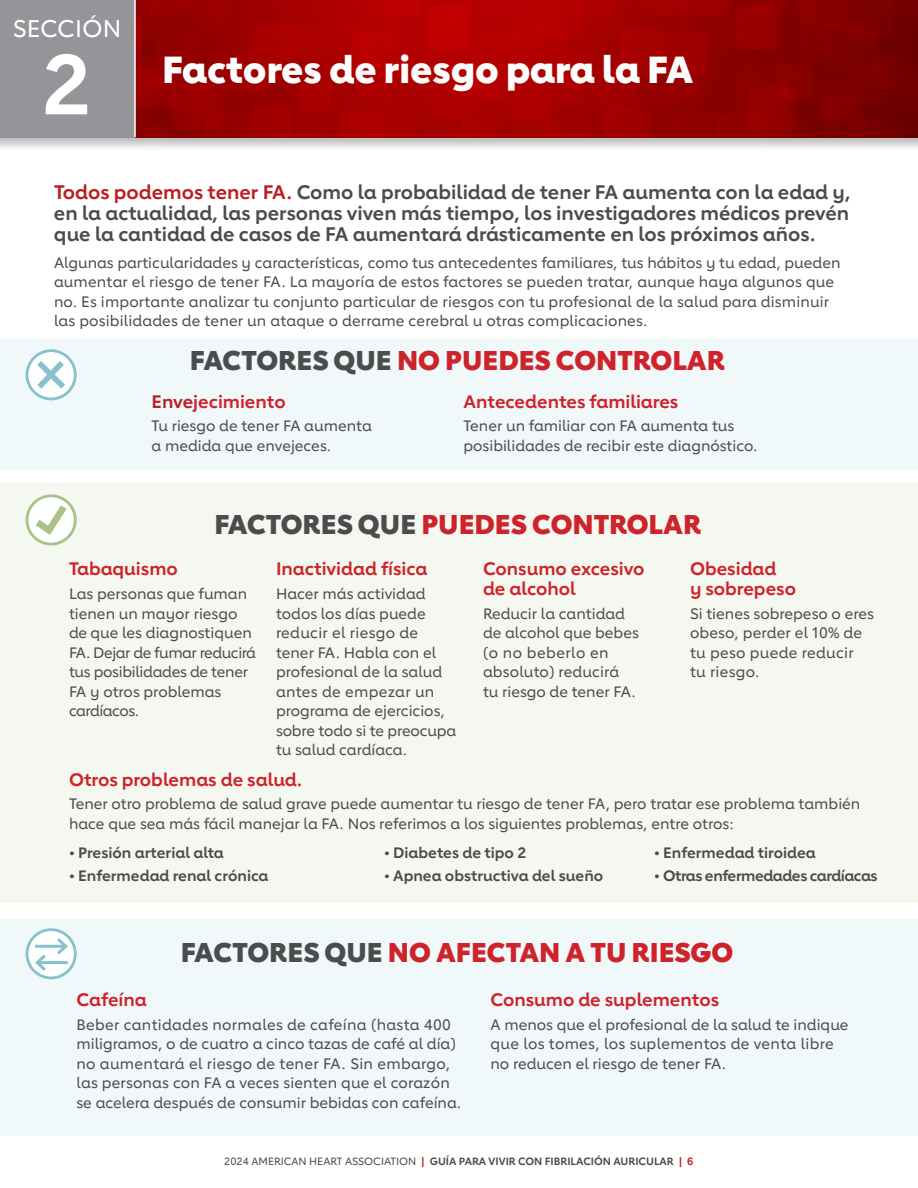
<style>
.page{position:relative;width:918px;height:1188px;background:#fff}
.page>*{position:absolute;margin:0;border:0;box-sizing:border-box;transform-origin:0 0}
.t1{font:700 84px "Lub Dub";color:#fff}
.t2{font:800 37.5px "Lub Dub";color:#fff}
.t3{font:800 27px "Lub Dub";color:#ce232a}
.t4{font:500 24px "Lub Dub";color:#fff}
.t5{font:700 19.5px/21px "Lub Dub";color:#4b4c4d;text-align:justify}
.t6{font:700 18px/19.5px "Lub Dub";color:#ce232a}
.t7{font:500 15px/19.5px "Lub Dub";color:#4b4c4d}
.t8{font:700 15px "Lub Dub";color:#4b4c4d}
.t9{font:700 15px "Lub Dub";letter-spacing:-.03em;color:#4b4c4d}
.t10{font:700 10.5px "Lub Dub";color:#4b4c4d}
.s1{color:#bb1f23}
.s2{color:#4b4c4d}
.s3{font-weight:500}
</style>
<div class="page">
<div style="left:0;top:483px;width:918px;height:420px;background:#f4f8f0"></div>
<div style="left:0;top:339px;width:918px;height:131px;background:#f0f8f9"></div>
<div style="left:0;top:919px;width:918px;height:216px;background:#f0f8f9"></div>
<div style="left:0;top:0;width:918px;height:152px;background:#231f20;opacity:.3"></div>
<img style="left:136px;top:0;width:782px;height:137px">
<div style="left:0;top:0;width:134px;height:137px;background:#939598"></div>
<hr style="left:134px;top:0;width:2px;height:137px;background:#fff">
<svg style="left:27px;top:930px;width:48px;height:48px"></svg>
<div style="left:26px;top:928px;width:51px;height:51px;border:3px solid #88c1cc;border-radius:50%"></div>
<svg style="left:33px;top:935px;width:37px;height:39px"></svg>
<svg style="left:27px;top:351px;width:48px;height:48px"></svg>
<div style="left:26px;top:349px;width:51px;height:51px;border:3px solid #88c1cc;border-radius:50%"></div>
<svg style="left:31px;top:355px;width:40px;height:40px"></svg>
<div style="left:26px;top:494px;width:51px;height:52px;border:3px solid #aac188;border-radius:50%"></div>
<svg style="left:28px;top:498px;width:45px;height:44px"></svg>
<p class="t4" style="left:13px;top:15px;width:110px">SECCIÓN</p>
<p class="t1" style="left:42px;top:34px;width:51px">2</p>
<p class="t2" style="left:162px;top:47px;width:533px">Factores de riesgo para la FA</p>
<p class="t5" style="left:54px;top:182px;width:798px"><span class="s1">Todos podemos tener FA.</span> Como la probabilidad de tener FA aumenta con la edad y, en la actualidad, las personas viven más tiempo, los investigadores médicos prevén que la cantidad de casos de FA aumentará drásticamente en los próximos años.</p>
<p class="t7" style="left:54px;top:252px;width:788px">Algunas particularidades y características, como tus antecedentes familiares, tus hábitos y tu edad, pueden aumentar el riesgo de tener FA. La mayoría de estos factores se pueden tratar, aunque haya algunos que no. Es importante analizar tu conjunto particular de riesgos con tu profesional de la salud para disminuir las posibilidades de tener un ataque o derrame cerebral u otras complicaciones.</p>
<p class="t3" style="left:190px;top:343px;width:537px"><span class="s2">FACTORES QUE</span> NO PUEDES CONTROLAR</p>
<p class="t6" style="left:152px;top:391px;width:136px"><span class="s1">Enve</span>jecimiento</p>
<p class="t7" style="left:152px;top:416px;width:222px">Tu riesgo de tener FA aumenta a medida que envejeces.</p>
<p class="t6" style="left:464px;top:391px;width:216px">Antecedentes familiares</p>
<p class="t7" style="left:464px;top:416px;width:296px">Tener un familiar con FA aumenta tus posibilidades de recibir este diagnóstico.</p>
<p class="t3" style="left:214px;top:508px;width:488px"><span class="s2">FACTORES QUE</span> PUEDES CONTROLAR</p>
<p class="t6" style="left:69px;top:559px;width:110px">Tabaquismo</p>
<p class="t7" style="left:69px;top:584px;width:189px">Las personas que fuman tienen un mayor riesgo de que les diagnostiquen<br>FA. Dejar de fumar reducirá tus posibilidades de tener<br>FA y otros problemas cardíacos.</p>
<p class="t6" style="left:276px;top:559px;width:153px">Inactividad física</p>
<p class="t7" style="left:276px;top:584px;width:182px">Hacer más actividad todos los días puede reducir el riesgo de tener FA. Habla con el profesional de la salud antes de empezar un programa de ejercicios, sobre todo si te preocupa tu salud cardíaca.</p>
<p class="t6" style="left:483px;top:559px;width:163px">Consumo excesivo de alcohol</p>
<p class="t7" style="left:483px;top:603px;width:157px">Reducir la cantidad de alcohol que bebes (o no beberlo en absoluto) reducirá<br>tu riesgo de tener FA.</p>
<p class="t6" style="left:690px;top:559px;width:108px">Obesidad<br>y sobrepeso</p>
<p class="t7" style="left:690px;top:603px;width:185px">Si tienes sobrepeso o eres obeso, perder el 10% de tu peso puede reducir<br>tu riesgo.</p>
<p class="t6" style="left:69px;top:770px;width:235px">Otros problemas de salud.</p>
<p class="t7" style="left:69px;top:794px;width:793px">Tener otro problema de salud grave puede aumentar tu riesgo de tener FA, pero tratar ese problema también hace que sea más fácil manejar la FA. Nos referimos a los siguientes problemas, entre otros:</p>
<p class="t8" style="left:69px;top:844px;width:156px">• Presión arterial alta</p>
<p class="t8" style="left:384px;top:844px;width:144px">• Diabetes de tipo 2</p>
<p class="t8" style="left:654px;top:844px;width:163px">• Enfermedad tiroidea</p>
<p class="t8" style="left:69px;top:866px;width:201px">• Enfermedad renal crónica</p>
<p class="t8" style="left:384px;top:866px;width:221px">• Apnea obstructiva del sueño</p>
<p class="t9" style="left:654px;top:866px;width:225px">• Otras enfermedades cardíacas</p>
<p class="t3" style="left:181px;top:936px;width:554px"><span class="s2">FACTORES QUE</span> NO AFECTAN A TU RIESGO</p>
<p class="t6" style="left:76px;top:990px;width:72px">Cafeína</p>
<p class="t7" style="left:76px;top:1015px;width:386px">Beber cantidades normales de cafeína (hasta 400 miligramos, o de cuatro a cinco tazas de café al día) no aumentará el riesgo de tener FA. Sin embargo, las personas con FA a veces sienten que el corazón se acelera después de consumir bebidas con cafeína.</p>
<p class="t6" style="left:490px;top:990px;width:230px">Consumo de suplementos</p>
<p class="t7" style="left:490px;top:1015px;width:360px">A menos que el profesional de la salud te indique que los tomes, los suplementos de venta libre no reducen el riesgo de tener FA.</p>
<p class="t10" style="left:224px;top:1155px;width:471px"><span class="s3">2024 AMERICAN HEART ASSOCIATION</span> <span class="s1">|</span> GUÍA PARA VIVIR CON FIBRILACIÓN AURICULAR <span class="s1">| 6</span></p>
</div>
